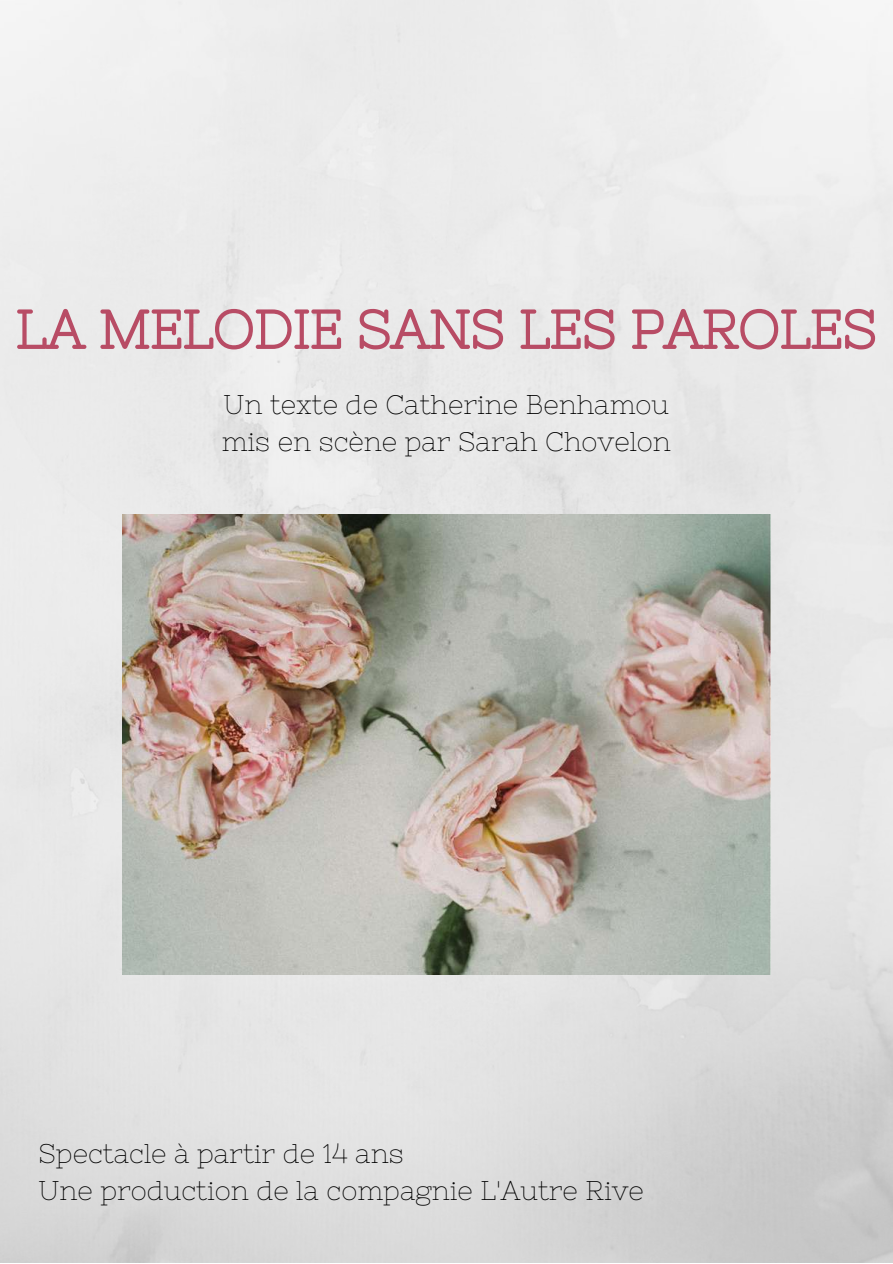
<style>
.page{position:relative;width:893px;height:1264px;background:#fff}
.page>*{position:absolute;margin:0;border:0;box-sizing:border-box;transform-origin:0 0}
.t1{font:52.65px "CA Generated";color:#b84c65}
.t2{font:27px/37px "Nixie One";color:#000}
.t3{font:27px/37px "Aka Acid GR Nixie";color:#000}
</style>
<div class="page">
<img style="left:0;top:0;width:892px;height:1262px">
<img style="left:122px;top:514px;width:648px;height:460px">
<h1 class="t1" style="left:16px;top:299px;width:862px">LA MELODIE SANS LES PAROLES</h1>
<p class="t3" style="left:222px;top:386px;width:451px">Un texte de Catherine Benhamou mis en scène par Sarah Chovelon</p>
<p class="t2" style="left:39px;top:1134px;width:607px">Spectacle à partir de 14 ans<br>Une production de la compagnie L'Autre Rive</p>
</div>
